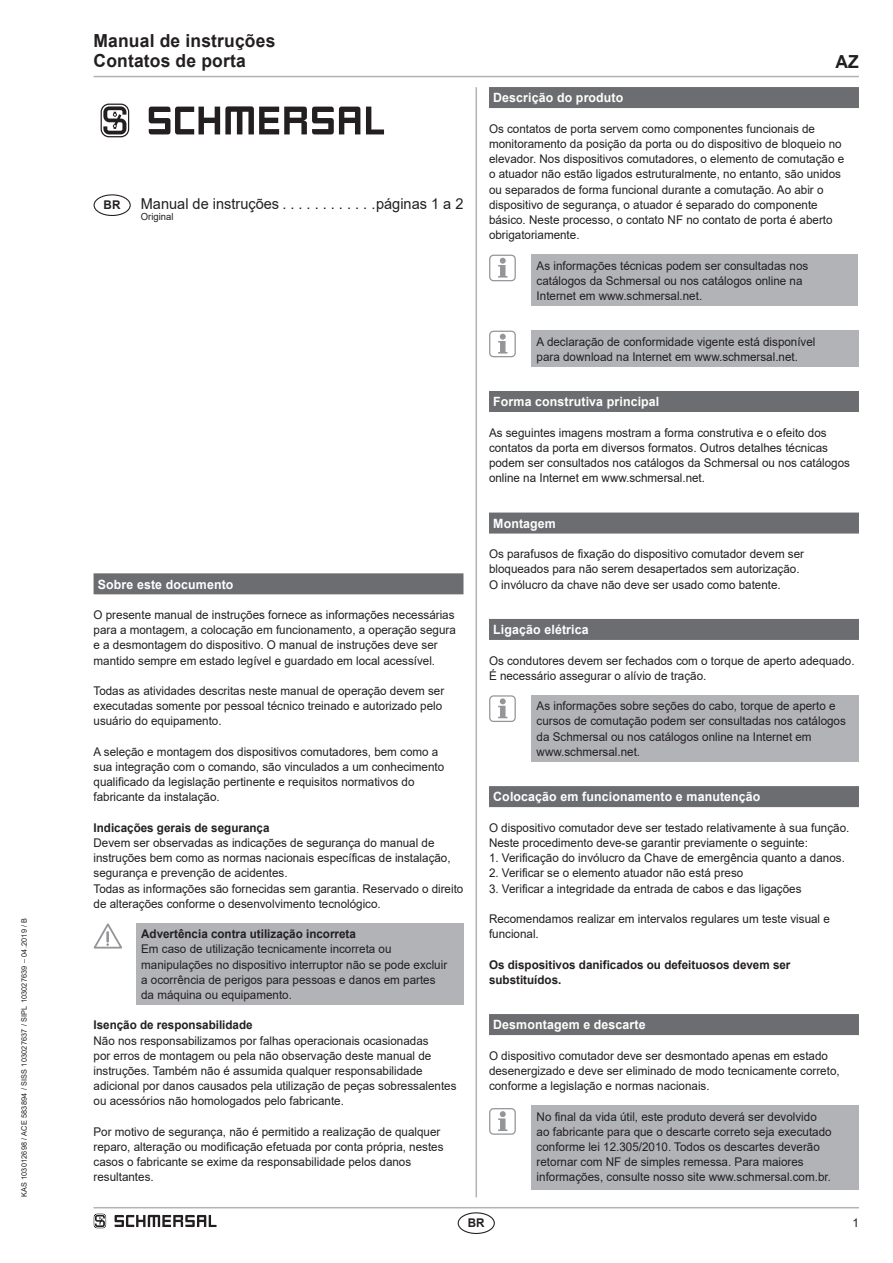
<style>
.page{position:relative;width:893px;height:1263px;background:#fff}
.page>*{position:absolute;margin:0;border:0;box-sizing:border-box;transform-origin:0 0}
._021_Kapitel{font:700 18px "Arial";letter-spacing:.01em;color:#231f20}
.t1{font:15px "Arial";color:#231f20}
._012_Balken_M_70K{font:700 12.75px "Arial";letter-spacing:.01em;color:#fff}
._033_Content_small_l{font:12px/15.1px "Arial";color:#231f20}
._240_small_li_GLR-10{font:12px/15.1px "Arial";color:#231f20}
._031_Content_fett_li{font:700 12px/15.1px "Arial";color:#231f20}
._240_fett_li_GLR-10{font:700 12px "Arial";color:#231f20}
._035_Content_fett_mi{font:700 12px "Arial";color:#231f20}
.t2{font:9.75px "Arial";color:#231f20}
._077_Drucknorm_small{font:7.5px "Arial";letter-spacing:.025em;color:#231f20}
</style>
<div class="page">
<hr style="left:94px;top:76px;width:765px;height:1px;background:#b2b3b7">
<hr style="left:475px;top:87px;width:2px;height:1110px;background:#b2b3b7">
<hr style="left:94px;top:1207px;width:765px;height:1px;background:#b2b3b7">
<div style="left:458px;top:1212px;width:37px;height:22px;border:1px solid #231f20;border-radius:50%"></div>
<div style="left:489px;top:87px;width:370px;height:21px;background:#6c6d70"></div>
<div style="left:489px;top:391px;width:370px;height:21px;background:#6c6d70"></div>
<div style="left:489px;top:512px;width:370px;height:21px;background:#6c6d70"></div>
<div style="left:489px;top:619px;width:370px;height:21px;background:#6c6d70"></div>
<div style="left:489px;top:786px;width:370px;height:21px;background:#6c6d70"></div>
<div style="left:489px;top:1014px;width:370px;height:21px;background:#6c6d70"></div>
<div style="left:531px;top:254px;width:327px;height:52px;background:#b2b3b7"></div>
<svg style="left:498px;top:258px;width:9px;height:20px"></svg>
<div style="left:489px;top:255px;width:27px;height:26px;border:1px solid #939598;border-radius:4px"></div>
<div style="left:531px;top:330px;width:328px;height:37px;background:#b2b3b7"></div>
<svg style="left:498px;top:334px;width:9px;height:20px"></svg>
<div style="left:489px;top:331px;width:27px;height:26px;border:1px solid #939598;border-radius:4px"></div>
<div style="left:531px;top:695px;width:328px;height:67px;background:#b2b3b7"></div>
<svg style="left:498px;top:698px;width:9px;height:20px"></svg>
<div style="left:489px;top:695px;width:27px;height:27px;border:1px solid #939598;border-radius:4px"></div>
<div style="left:531px;top:1105px;width:328px;height:85px;background:#b2b3b7"></div>
<svg style="left:498px;top:1111px;width:9px;height:20px"></svg>
<div style="left:489px;top:1108px;width:27px;height:27px;border:1px solid #939598;border-radius:4px"></div>
<div style="left:94px;top:573px;width:369px;height:21px;background:#6c6d70"></div>
<div style="left:136px;top:923px;width:327px;height:82px;background:#b2b3b7"></div>
<svg style="left:94px;top:923px;width:28px;height:26px"></svg>
<svg style="left:94px;top:1213px;width:12px;height:15px"></svg>
<svg style="left:115px;top:1215px;width:102px;height:12px"></svg>
<svg style="left:101px;top:104px;width:28px;height:33px"></svg>
<svg style="left:366px;top:107px;width:18px;height:27px"></svg>
<svg style="left:149px;top:106px;width:211px;height:28px"></svg>
<div style="left:94px;top:194px;width:37px;height:22px;border:1px solid #231f20;border-radius:50%"></div>
<p class="_077_Drucknorm_small" style="left:19px;top:1197px;width:281px;rotate:-90deg">KAS 103012698 / ACE 583894 / SISS 103027637 / SIPL 103027639 – 04.2019 / B</p>
<p class="_021_Kapitel" style="left:94px;top:28px;width:183px">Manual de instruções</p>
<p class="_021_Kapitel" style="left:94px;top:48px;width:154px">Contatos de porta</p>
<p class="_031_Content_fett_li" style="left:104px;top:197px;width:18px">BR</p>
<p class="t1" style="left:141px;top:193px;width:140px">Manual de instruções</p>
<p class="t1" style="left:376px;top:193px;width:89px">páginas 1 a 2</p>
<p class="t2" style="left:141px;top:210px;width:34px">Original</p>
<p class="_012_Balken_M_70K" style="left:98px;top:575px;width:137px">Sobre este documento</p>
<p class="_033_Content_small_l" style="left:94px;top:607px;width:364px">O presente manual de instruções fornece as informações necessárias para a montagem, a colocação em funcionamento, a operação segura e a desmontagem do dispositivo. O manual de instruções deve ser mantido sempre em estado legível e guardado em local acessível.</p>
<p class="_033_Content_small_l" style="left:94px;top:683px;width:352px">Todas as atividades descritas neste manual de operação devem ser executadas somente por pessoal técnico treinado e autorizado pelo usuário do equipamento.</p>
<p class="_033_Content_small_l" style="left:94px;top:744px;width:352px">A seleção e montagem dos dispositivos comutadores, bem como a sua integração com o comando, são vinculados a um conhecimento qualificado da legislação pertinente e requisitos normativos do fabricante da instalação.</p>
<p class="_031_Content_fett_li" style="left:94px;top:820px;width:177px">Indicações gerais de segurança</p>
<p class="_033_Content_small_l" style="left:94px;top:835px;width:359px">Devem ser observadas as indicações de segurança do manual de instruções bem como as normas nacionais específicas de instalação, segurança e prevenção de acidentes.</p>
<p class="_033_Content_small_l" style="left:94px;top:881px;width:371px">Todas as informações são fornecidas sem garantia. Reservado o direito de alterações conforme o desenvolvimento tecnológico.</p>
<p class="_240_fett_li_GLR-10" style="left:141px;top:925px;width:216px">Advertência contra utilização incorreta</p>
<p class="_240_small_li_GLR-10" style="left:141px;top:941px;width:308px">Em caso de utilização tecnicamente incorreta ou manipulações no dispositivo interruptor não se pode excluir a ocorrência de perigos para pessoas e danos em partes da máquina ou equipamento.</p>
<p class="_031_Content_fett_li" style="left:94px;top:1018px;width:161px">Isenção de responsabilidade</p>
<p class="_033_Content_small_l" style="left:94px;top:1033px;width:364px">Não nos responsabilizamos por falhas operacionais ocasionadas<br>por erros de montagem ou pela não observação deste manual de instruções. Também não é assumida qualquer responsabilidade adicional por danos causados pela utilização de peças sobressalentes ou acessórios não homologados pelo fabricante.</p>
<p class="_033_Content_small_l" style="left:94px;top:1124px;width:352px">Por motivo de segurança, não é permitido a realização de qualquer reparo, alteração ou modificação efetuada por conta própria, nestes casos o fabricante se exime da responsabilidade pelos danos resultantes.</p>
<p class="_021_Kapitel" style="left:835px;top:49px;width:25px">AZ</p>
<p class="_012_Balken_M_70K" style="left:493px;top:89px;width:132px">Descrição do produto</p>
<p class="_033_Content_small_l" style="left:489px;top:121px;width:357px">Os contatos de porta servem como componentes funcionais de monitoramento da posição da porta ou do dispositivo de bloqueio no elevador. Nos dispositivos comutadores, o elemento de comutação e o atuador não estão ligados estruturalmente, no entanto, são unidos ou separados de forma funcional durante a comutação. Ao abir o dispositivo de segurança, o atuador é separado do componente básico. Neste processo, o contato NF no contato de porta é aberto obrigatoriamente.</p>
<p class="_240_small_li_GLR-10" style="left:537px;top:258px;width:273px">As informações técnicas podem ser consultadas nos catálogos da Schmersal ou nos catálogos online na<br>Internet em www.schmersal.net.</p>
<p class="_240_small_li_GLR-10" style="left:537px;top:334px;width:280px">A declaração de conformidade vigente está disponível para download na Internet em www.schmersal.net.</p>
<p class="_012_Balken_M_70K" style="left:493px;top:393px;width:168px">Forma construtiva principal</p>
<p class="_033_Content_small_l" style="left:489px;top:425px;width:363px">As seguintes imagens mostram a forma construtiva e o efeito dos contatos da porta em diversos formatos. Outros detalhes técnicas podem ser consultados nos catálogos da Schmersal ou nos catálogos online na Internet em www.schmersal.net.</p>
<p class="_012_Balken_M_70K" style="left:493px;top:514px;width:64px">Montagem</p>
<p class="_033_Content_small_l" style="left:489px;top:546px;width:317px">Os parafusos de fixação do dispositivo comutador devem ser bloqueados para não serem desapertados sem autorização.<br>O invólucro da chave não deve ser usado como batente.</p>
<p class="_012_Balken_M_70K" style="left:493px;top:621px;width:97px">Ligação elétrica</p>
<p class="_033_Content_small_l" style="left:489px;top:653px;width:367px">Os condutores devem ser fechados com o torque de aperto adequado.<br>É necessário assegurar o alívio de tração.</p>
<p class="_240_small_li_GLR-10" style="left:537px;top:698px;width:311px">As informações sobre seções do cabo, torque de aperto e cursos de comutação podem ser consultadas nos catálogos da Schmersal ou nos catálogos online na Internet em www.schmersal.net.</p>
<p class="_012_Balken_M_70K" style="left:493px;top:788px;width:269px">Colocação em funcionamento e manutenção</p>
<p class="_033_Content_small_l" style="left:489px;top:820px;width:362px">O dispositivo comutador deve ser testado relativamente à sua função.<br>Neste procedimento deve-se garantir previamente o seguinte:</p>
<p class="_033_Content_small_l" style="left:489px;top:850px;width:357px">1. Verificação do invólucro da Chave de emergência quanto a danos.</p>
<p class="_033_Content_small_l" style="left:489px;top:865px;width:256px">2. Verificar se o elemento atuador não está preso</p>
<p class="_033_Content_small_l" style="left:489px;top:881px;width:314px">3. Verificar a integridade da entrada de cabos e das ligações</p>
<p class="_033_Content_small_l" style="left:489px;top:911px;width:342px">Recomendamos realizar em intervalos regulares um teste visual e funcional.</p>
<p class="_031_Content_fett_li" style="left:489px;top:957px;width:303px">Os dispositivos danificados ou defeituosos devem ser substituídos.</p>
<p class="_012_Balken_M_70K" style="left:493px;top:1016px;width:154px">Desmontagem e descarte</p>
<p class="_033_Content_small_l" style="left:489px;top:1048px;width:352px">O dispositivo comutador deve ser desmontado apenas em estado desenergizado e deve ser eliminado de modo tecnicamente correto, conforme a legislação e normas nacionais.</p>
<p class="_240_small_li_GLR-10" style="left:537px;top:1109px;width:297px">No final da vida útil, este produto deverá ser devolvido ao fabricante para que o descarte correto seja executado conforme lei 12.305/2010. Todos os descartes deverão retornar com NF de simples remessa. Para maiores informações, consulte nosso site www.schmersal.com.br.</p>
<p class="_035_Content_fett_mi" style="left:468px;top:1214px;width:18px">BR</p>
<p class="_033_Content_small_l" style="left:852px;top:1215px;width:8px">1</p>
</div>
